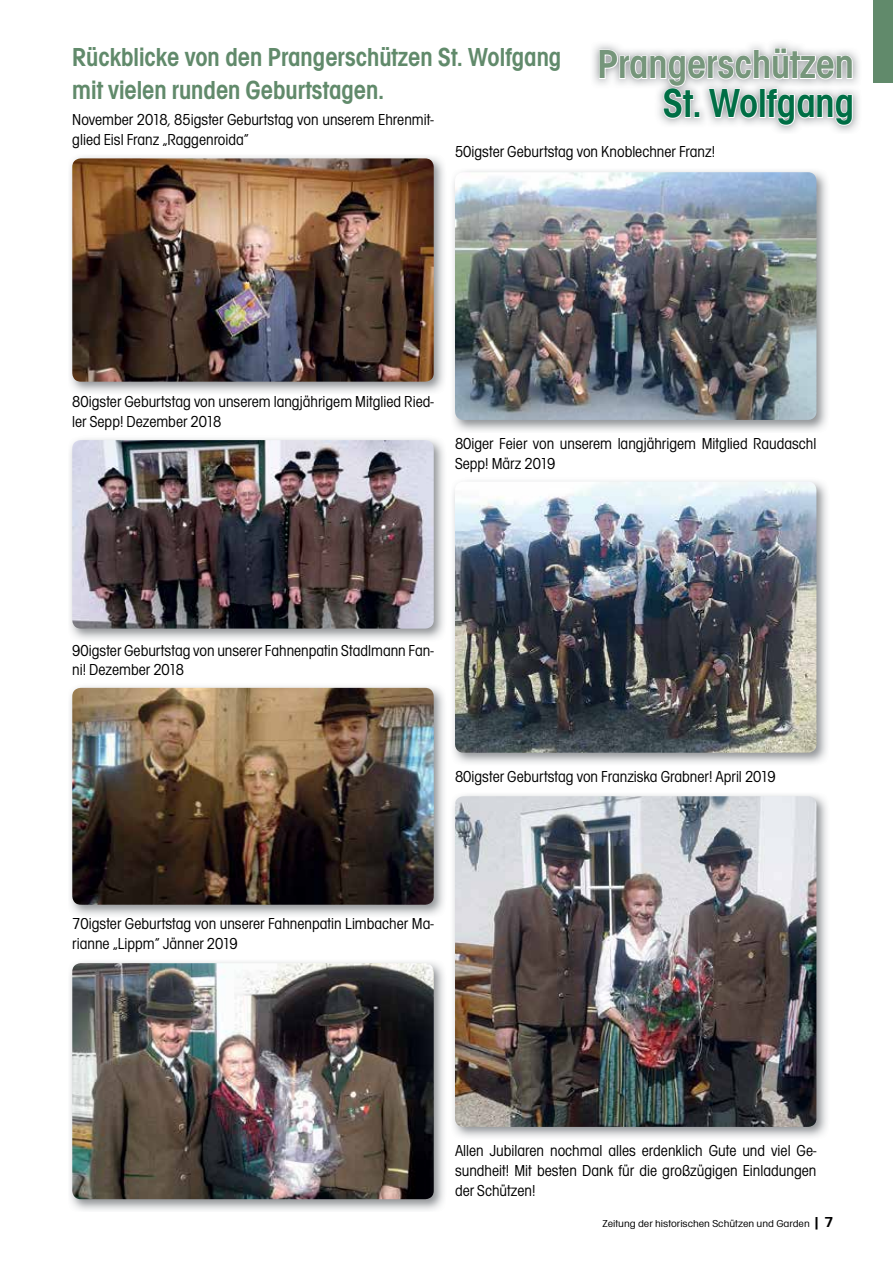
<style>
.page{position:relative;width:893px;height:1263px;background:#fff}
.page>*{position:absolute;margin:0;border:0;box-sizing:border-box;transform-origin:0 0}
.t1{font:700 42px "A860 Geometrical Cond";color:#76967b}
.t2{font:700 42px "A860 Geometrical Cond";color:#006e45}
.t3{font:700 27px/32.4px "A860 Geometrical Cond";color:#618a6b}
.t4{font:16.5px/19.8px "A860 Geometrical Cond";color:#000}
.t5{font:10.5px "A860 Geometrical Cond";color:#000;scale:1.2 1}
.s1{font-weight:700;font-size:15px}
</style>
<div class="page">
<div style="left:873px;top:0;width:20px;height:83px;background:#618a6b"></div>
<img style="left:593px;top:43px;width:266px;height:89px">
<svg style="left:598px;top:47px;width:255px;height:79px"></svg>
<img style="left:70px;top:156px;width:374px;height:237px">
<img style="left:72px;top:158px;width:362px;height:224px">
<img style="left:70px;top:439px;width:374px;height:201px">
<img style="left:72px;top:440px;width:362px;height:189px">
<img style="left:70px;top:686px;width:374px;height:230px">
<img style="left:72px;top:688px;width:362px;height:217px">
<img style="left:70px;top:962px;width:374px;height:249px">
<img style="left:72px;top:963px;width:362px;height:236px">
<img style="left:453px;top:171px;width:374px;height:260px">
<img style="left:455px;top:172px;width:361px;height:248px">
<img style="left:453px;top:481px;width:374px;height:283px">
<img style="left:455px;top:482px;width:361px;height:271px">
<img style="left:453px;top:795px;width:374px;height:343px">
<img style="left:455px;top:796px;width:361px;height:331px">
<h2 class="t3" style="left:72px;top:41px;width:490px">Rückblicke von den Prangerschützen St. Wolfgang mit vielen runden Geburtstagen.</h2>
<p class="t4" style="left:72px;top:110px;width:363px">November 2018, 85igster Geburtstag von unserem Ehrenmit-</p>
<h1 class="t1" style="left:598px;top:40px;width:258px">Prangerschützen</h1>
<h1 class="t2" style="left:663px;top:79px;width:192px">St. Wolfgang</h1>
<p class="t4" style="left:72px;top:130px;width:178px">glied Eisl Franz „Raggenroida“</p>
<p class="t4" style="left:455px;top:142px;width:262px">50igster Geburtstag von Knoblechner Franz!</p>
<p class="t4" style="left:72px;top:392px;width:363px">80igster Geburtstag von unserem langjährigem Mitglied Ried&shy;ler Sepp! Dezember 2018</p>
<p class="t4" style="left:455px;top:434px;width:363px">80iger Feier von unserem langjährigem Mitglied Raudaschl<br>Sepp! März 2019</p>
<p class="t4" style="left:72px;top:640px;width:363px">90igster Geburtstag von unserer Fahnenpatin Stadlmann Fan&shy;ni! Dezember 2018</p>
<p class="t4" style="left:455px;top:767px;width:322px">80igster Geburtstag von Franziska Grabner! April 2019</p>
<p class="t4" style="left:72px;top:913px;width:363px">70igster Geburtstag von unserer Fahnenpatin Limbacher Ma&shy;rianne „Lippm“ Jänner 2019</p>
<p class="t4" style="left:455px;top:1141px;width:363px;text-align:justify">Allen Jubilaren nochmal alles erdenklich Gute und viel Ge&shy;sundheit! Mit besten Dank für die großzügigen Einladungen der Schützen!</p>
<p class="t5" style="left:602px;top:1218px;width:194px">Zeitung der historischen Schützen und Garden <span class="s1">| 7</span></p>
</div>
